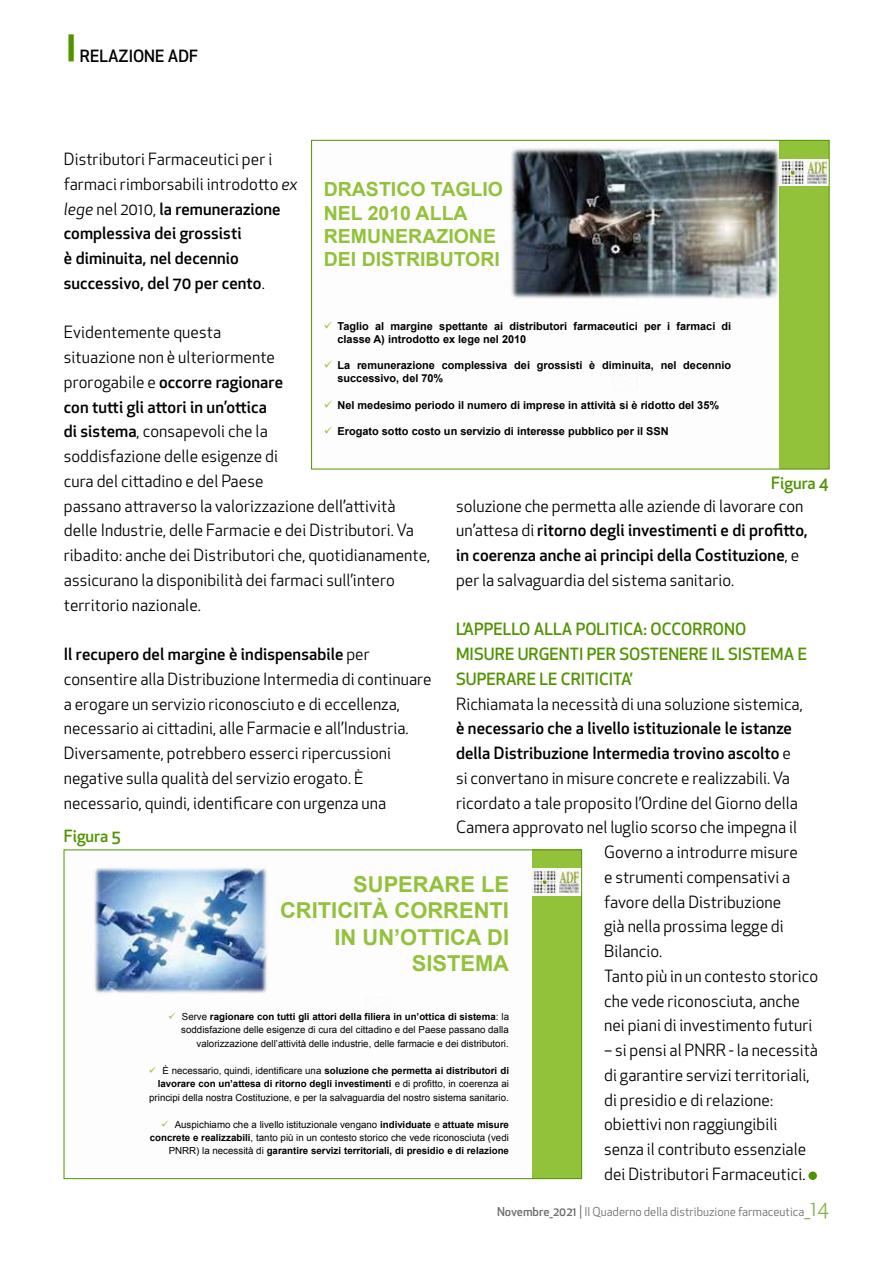
<style>
.page{position:relative;width:893px;height:1263px;background:#fff}
.page>*{position:absolute;margin:0;border:0;box-sizing:border-box;transform-origin:0 0}
.t1{font:700 21.9px/26.2px "Arial";color:#92c23a;text-align:right}
.t2{font:700 21.9px "Arial";color:#92c23a}
.t3{font:700 19.5px/23.4px "Arial";color:#92c23a}
.t4{font:16.5px/24.8px "Apex New";color:#000}
.t5{font:500 16.5px/24.8px "Apex New";letter-spacing:.005em;color:#000}
.t6{font:500 16.5px/24.8px "Apex New";color:#519401}
.t7{font:12px "Apex New";color:#706f6f}
.t8{font:700 10.95px/13.2px "Arial";color:#000}
.t9{font:9.75px/13.5px "Arial";color:#000;text-align:right}
.t10{font:9.75px "Arial";color:#000}
.s1{font-weight:400}
.s2{font-weight:400;font-style:italic}
.s3{font-weight:500}
.s4{color:#92c23a}
.s5{font-weight:700}
.s6{font-size:13.5px}
.s7{font-size:21px;color:#85b44d}
</style>
<div class="page">
<div style="left:808px;top:1171px;width:9px;height:9px;background:#519401;border-radius:50%"></div>
<div style="left:779px;top:140px;width:50px;height:329px;background:#92c23a"></div>
<img style="left:781px;top:159px;width:46px;height:27px">
<img style="left:511px;top:148px;width:270px;height:151px">
<div style="left:532px;top:850px;width:50px;height:328px;background:#92c23a"></div>
<img style="left:532px;top:869px;width:48px;height:26px">
<img style="left:94px;top:867px;width:173px;height:126px">
<p class="t5" style="left:68px;top:43px;width:132px"><sup>|</sup> RELAZIONE ADF</p>
<p class="t5" style="left:64px;top:146px;width:235px"><span class="s1">Distributori Farmaceutici per i farmaci rimborsabili introdotto</span> <span class="s2">ex lege</span> <span class="s1">nel 2010,</span> la remunerazione complessiva dei grossisti<br>è diminuita, nel decennio successivo, del 70 per cento<span class="s1">.</span></p>
<p class="t4" style="left:64px;top:320px;width:368px">Evidentemente questa<br>situazione non è ulteriormente<br>prorogabile e <span class="s3">occorre ragionare<br>con tutti gli attori in un’ottica<br>di sistema</span>, consapevoli che la<br>soddisfazione delle esigenze di<br>cura del cittadino e del Paese<br>passano attraverso la valorizzazione dell’attività delle Industrie, delle Farmacie e dei Distributori. Va ribadito: anche dei Distributori che, quotidianamente, assicurano la disponibilità dei farmaci sull’intero territorio nazionale.</p>
<p class="t4" style="left:64px;top:642px;width:369px"><span class="s3">Il recupero del margine è indispensabile</span> per consentire alla Distribuzione Intermedia di continuare a erogare un servizio riconosciuto e di eccellenza, necessario ai cittadini, alle Farmacie e all’Industria.<br>Diversamente, potrebbero esserci ripercussioni negative sulla qualità del servizio erogato. È necessario, quindi, identificare con urgenza una</p>
<p class="t3" style="left:324px;top:178px;width:181px">DRASTICO TAGLIO<br>NEL 2010 ALLA<br>REMUNERAZIONE<br>DEI DISTRIBUTORI</p>
<p class="t8" style="left:337px;top:320px;width:395px;text-indent:-14px"><span class="s4">✓</span> Taglio al margine spettante ai distributori farmaceutici per i farmaci di classe A) introdotto ex lege nel 2010</p>
<p class="t8" style="left:337px;top:359px;width:395px;text-indent:-14px"><span class="s4">✓</span> La remunerazione complessiva dei grossisti è diminuita, nel decennio successivo, del 70%</p>
<p class="t8" style="left:324px;top:399px;width:397px"><span class="s4">✓</span> Nel medesimo periodo il numero di imprese in attività si è ridotto del 35%</p>
<p class="t8" style="left:324px;top:425px;width:346px"><span class="s4">✓</span> Erogato sotto costo un servizio di interesse pubblico per il SSN</p>
<p class="t6" style="left:771px;top:470px;width:59px">Figura 4</p>
<p class="t4" style="left:456px;top:493px;width:353px">soluzione che permetta alle aziende di lavorare con un’attesa di <span class="s3">ritorno degli investimenti e di profitto, in coerenza anche ai principi della Costituzione</span>, e per la salvaguardia del sistema sanitario.</p>
<p class="t6" style="left:456px;top:617px;width:352px">L’APPELLO ALLA POLITICA: OCCORRONO<br>MISURE URGENTI PER SOSTENERE IL SISTEMA E<br>SUPERARE LE CRITICITA’</p>
<p class="t4" style="left:456px;top:691px;width:348px">Richiamata la necessità di una soluzione sistemica,</p>
<p class="t5" style="left:456px;top:716px;width:337px">è necessario che a livello istituzionale le istanze</p>
<p class="t5" style="left:456px;top:740px;width:336px">della Distribuzione Intermedia trovino ascolto <span class="s1">e</span></p>
<p class="t4" style="left:456px;top:765px;width:335px">si convertano in misure concrete e realizzabili. Va</p>
<p class="t4" style="left:456px;top:790px;width:343px">ricordato a tale proposito l’Ordine del Giorno della</p>
<p class="t4" style="left:456px;top:815px;width:343px">Camera approvato nel luglio scorso che impegna il</p>
<p class="t4" style="left:604px;top:840px;width:195px">Governo a introdurre misure</p>
<p class="t4" style="left:604px;top:864px;width:188px">e strumenti compensativi a</p>
<p class="t4" style="left:604px;top:889px;width:178px">favore della Distribuzione</p>
<p class="t4" style="left:604px;top:914px;width:181px">già nella prossima legge di</p>
<p class="t4" style="left:604px;top:939px;width:60px">Bilancio.</p>
<p class="t4" style="left:604px;top:963px;width:215px">Tanto più in un contesto storico</p>
<p class="t4" style="left:604px;top:988px;width:197px">che vede riconosciuta, anche</p>
<p class="t4" style="left:604px;top:1013px;width:210px">nei piani di investimento futuri</p>
<p class="t4" style="left:604px;top:1038px;width:215px">– si pensi al PNRR - la necessità di garantire servizi territoriali, di presidio e di relazione: obiettivi non raggiungibili senza il contributo essenziale dei Distributori Farmaceutici.</p>
<p class="t6" style="left:64px;top:823px;width:59px">Figura 5</p>
<h1 class="t1" style="left:280px;top:872px;width:230px">SUPERARE LE<br>CRITICITÀ CORRENTI</h1>
<h1 class="t2" style="left:335px;top:921px;width:176px">IN UN’OTTICA DI</h1>
<h1 class="t1" style="left:412px;top:951px;width:99px">SISTEMA</h1>
<p class="t9" style="left:168px;top:1010px;width:342px"><span class="s4">✓</span> Serve <span class="s5">ragionare con tutti gli attori della filiera in un’ottica di sistema</span>: la soddisfazione delle esigenze di cura del cittadino e del Paese passano dalla</p>
<p class="t10" style="left:196px;top:1037px;width:314px">valorizzazione dell’attività delle industrie, delle farmacie e dei distributori.</p>
<p class="t9" style="left:149px;top:1064px;width:362px"><span class="s4">✓</span> È necessario, quindi, identificare una <span class="s5">soluzione che permetta ai distributori di </span><span class="s5">lavorare con un’attesa di ritorno degli investimenti</span> e di profitto, in coerenza ai principi della nostra Costituzione, e per la salvaguardia del nostro sistema sanitario.</p>
<p class="t9" style="left:150px;top:1117px;width:361px"><span class="s4">✓</span> Auspichiamo che a livello istituzionale vengano <span class="s5">individuate</span> e <span class="s5">attuate misure concrete e realizzabili</span>, tanto più in un contesto storico che vede riconosciuta (vedi<br>PNRR) la necessità di <span class="s5">garantire servizi territoriali, di presidio e di relazione</span></p>
<p class="t7" style="left:497px;top:1204px;width:334px"><span class="s3">Novembre_2021</span> <span class="s6">|</span> Il Quaderno della distribuzione farmaceutica<span class="s7">_14</span></p>
</div>
